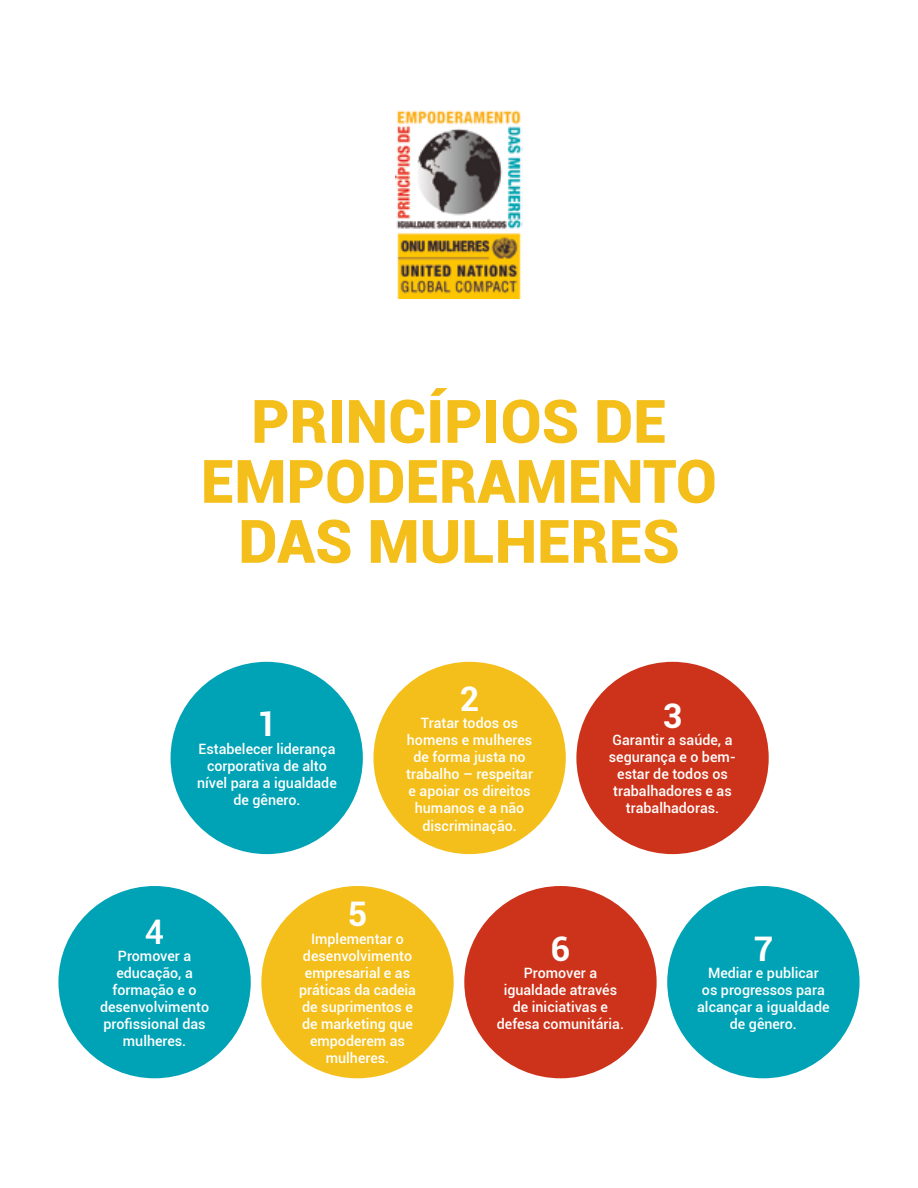
<style>
.page{position:relative;width:918px;height:1188px;background:#fff}
.page>*{position:absolute;margin:0;border:0;box-sizing:border-box;transform-origin:0 0}
.t1{font:900 60px/60px "Roboto";color:#f4bf1a;text-align:center}
.t2{font:700 33.9px "Roboto";color:#fff}
.t3{font:500 33.9px "Roboto";color:#fff}
.t4{font:500 14.25px/17.1px "Roboto";color:#fff;text-align:center}
</style>
<div class="page">
<img style="left:395px;top:110px;width:128px;height:189px">
<div style="left:171px;top:662px;width:192px;height:192px;background:#00a3b5;border-radius:50%"></div>
<div style="left:373px;top:662px;width:193px;height:192px;background:#f4bf1a;border-radius:50%"></div>
<div style="left:576px;top:662px;width:193px;height:192px;background:#cd331a;border-radius:50%"></div>
<div style="left:58px;top:886px;width:193px;height:192px;background:#00a3b5;border-radius:50%"></div>
<div style="left:261px;top:886px;width:193px;height:192px;background:#f4bf1a;border-radius:50%"></div>
<div style="left:464px;top:886px;width:193px;height:192px;background:#cd331a;border-radius:50%"></div>
<div style="left:667px;top:886px;width:193px;height:192px;background:#00a3b5;border-radius:50%"></div>
<h1 class="t1" style="left:201px;top:389px;width:518px">PRINCÍPIOS DE<br>EMPODERAMENTO<br>DAS MULHERES</h1>
<h2 class="t2" style="left:257px;top:701px;width:21px">1</h2>
<p class="t4" style="left:197px;top:739px;width:141px">Estabelecer liderança corporativa de alto nível para a igualdade de gênero.</p>
<h2 class="t2" style="left:460px;top:675px;width:21px">2</h2>
<p class="t4" style="left:406px;top:714px;width:128px">Tratar todos os homens e mulheres de forma justa no trabalho – respeitar e apoiar os direitos humanos e a não discriminação.</p>
<h2 class="t2" style="left:663px;top:692px;width:21px">3</h2>
<p class="t4" style="left:609px;top:731px;width:129px">Garantir a saúde, a segurança e o bem&shy;estar de todos os trabalhadores e as trabalhadoras.</p>
<h2 class="t3" style="left:145px;top:908px;width:21px">4</h2>
<p class="t4" style="left:100px;top:947px;width:111px">Promover a educação, a formação e o desenvolvimento profissional das mulheres.</p>
<h2 class="t2" style="left:348px;top:891px;width:21px">5</h2>
<p class="t4" style="left:299px;top:929px;width:118px">Implementar o desenvolvimento empresarial e as práticas da cadeia de suprimentos e de marketing que empoderem as mulheres.</p>
<h2 class="t2" style="left:551px;top:925px;width:21px">6</h2>
<p class="t4" style="left:497px;top:964px;width:129px">Promover a igualdade através de iniciativas e defesa comunitária.</p>
<h2 class="t2" style="left:754px;top:925px;width:21px">7</h2>
<p class="t4" style="left:697px;top:964px;width:134px">Mediar e publicar<br>os progressos para alcançar a igualdade de gênero.</p>
</div>
